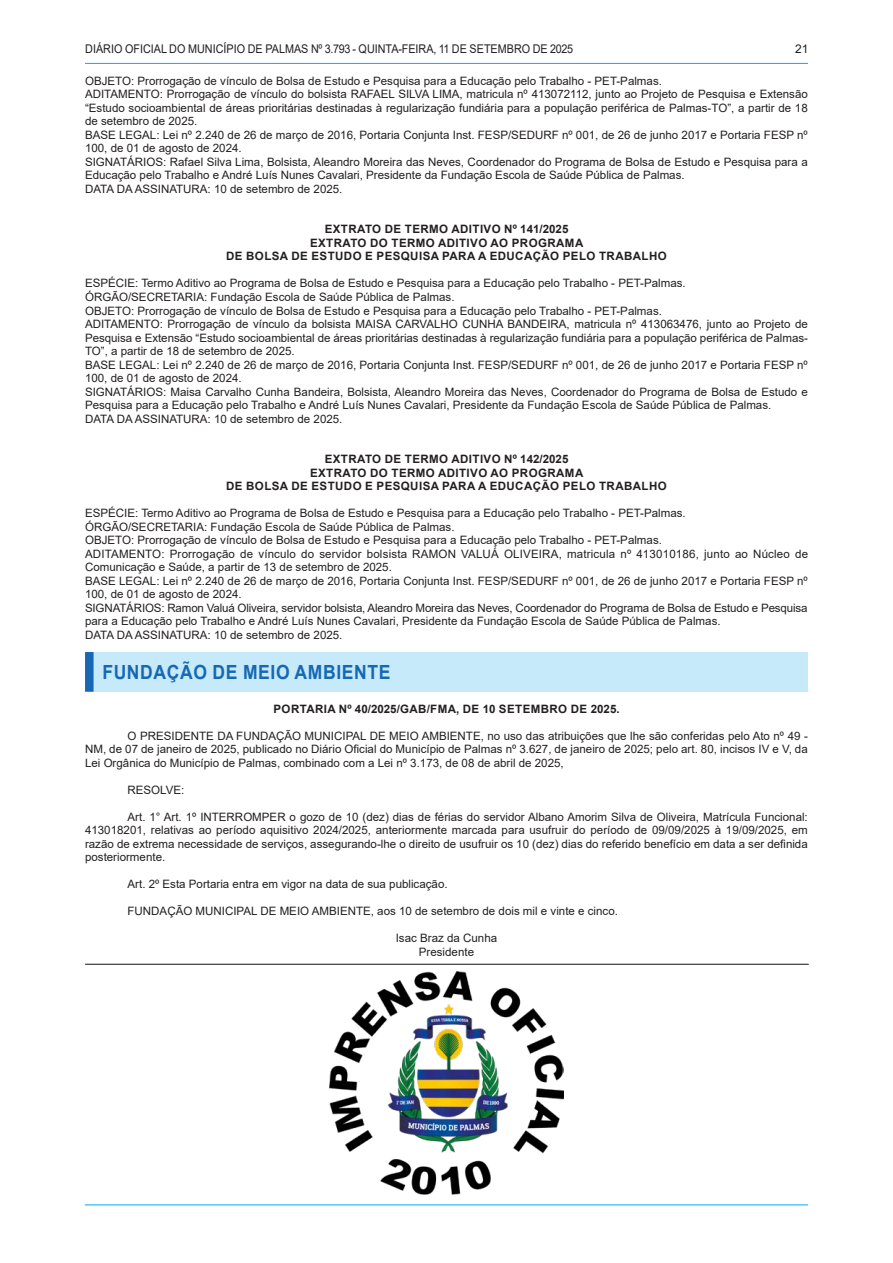
<style>
.page{position:relative;width:893px;height:1263px;background:#fff}
.page>*{position:absolute;margin:0;border:0;box-sizing:border-box;transform-origin:0 0}
.t1{font:700 19.5px "Arial";letter-spacing:.035em;color:#1768b4;scale:.9 1}
.t2{font:12px "Arial";color:#231f20;scale:.9 1}
.t3{font:12px "Arial";color:#231f20}
.t4{font:11.55px/13.5px "Arial";color:#231f20}
.t5{font:700 11.55px/13.5px "Arial";letter-spacing:.035em;color:#231f20;text-align:center}
</style>
<div class="page">
<hr style="left:85px;top:1204px;width:723px;height:1px;background:#00aeef">
<hr style="left:85px;top:63px;width:723px;height:1px;background:#00aeef">
<div style="left:89px;top:652px;width:723px;height:40px;background:#c6eafa"></div>
<div style="left:85px;top:652px;width:9px;height:40px;background:#1768b4"></div>
<div style="left:808px;top:652px;width:8px;height:40px;background:#fff"></div>
<hr style="left:85px;top:964px;width:724px;height:1px;background:#231f20">
<img style="left:330px;top:971px;width:233px;height:223px">
<p class="t2" style="left:85px;top:40px;width:544px">DIÁRIO OFICIAL DO MUNICÍPIO DE PALMAS Nº 3.793 - QUINTA-FEIRA, 11 DE SETEMBRO DE 2025</p>
<p class="t3" style="left:795px;top:40px;width:15px">21</p>
<p class="t4" style="left:85px;top:74px;width:724px">OBJETO: Prorrogação de vínculo de Bolsa de Estudo e Pesquisa para a Educação pelo Trabalho - PET-Palmas.<br>ADITAMENTO: Prorrogação de vínculo do bolsista RAFAEL SILVA LIMA, matricula nº 413072112, junto ao Projeto de Pesquisa e Extensão “Estudo socioambiental de áreas prioritárias destinadas à regularização fundiária para a população periférica de Palmas-TO”, a partir de 18 de setembro de 2025.<br>BASE LEGAL: Lei nº 2.240 de 26 de março de 2016, Portaria Conjunta Inst. FESP/SEDURF nº 001, de 26 de junho 2017 e Portaria FESP nº 100, de 01 de agosto de 2024.<br>SIGNATÁRIOS: Rafael Silva Lima, Bolsista, Aleandro Moreira das Neves, Coordenador do Programa de Bolsa de Estudo e Pesquisa para a Educação pelo Trabalho e André Luís Nunes Cavalari, Presidente da Fundação Escola de Saúde Pública de Palmas.<br>DATA DA ASSINATURA: 10 de setembro de 2025.</p>
<p class="t5" style="left:226px;top:223px;width:442px">EXTRATO DE TERMO ADITIVO Nº 141/2025<br>EXTRATO DO TERMO ADITIVO AO PROGRAMA<br>DE BOLSA DE ESTUDO E PESQUISA PARA A EDUCAÇÃO PELO TRABALHO</p>
<p class="t4" style="left:85px;top:277px;width:724px">ESPÉCIE: Termo Aditivo ao Programa de Bolsa de Estudo e Pesquisa para a Educação pelo Trabalho - PET-Palmas.<br>ÓRGÃO/SECRETARIA: Fundação Escola de Saúde Pública de Palmas.<br>OBJETO: Prorrogação de vínculo de Bolsa de Estudo e Pesquisa para a Educação pelo Trabalho - PET-Palmas.<br>ADITAMENTO: Prorrogação de vínculo da bolsista MAISA CARVALHO CUNHA BANDEIRA, matricula nº 413063476, junto ao Projeto de Pesquisa e Extensão “Estudo socioambiental de áreas prioritárias destinadas à regularização fundiária para a população periférica de Palmas-TO”, a partir de 18 de setembro de 2025.<br>BASE LEGAL: Lei nº 2.240 de 26 de março de 2016, Portaria Conjunta Inst. FESP/SEDURF nº 001, de 26 de junho 2017 e Portaria FESP nº 100, de 01 de agosto de 2024.<br>SIGNATÁRIOS: Maisa Carvalho Cunha Bandeira, Bolsista, Aleandro Moreira das Neves, Coordenador do Programa de Bolsa de Estudo e Pesquisa para a Educação pelo Trabalho e André Luís Nunes Cavalari, Presidente da Fundação Escola de Saúde Pública de Palmas.<br>DATA DA ASSINATURA: 10 de setembro de 2025.</p>
<p class="t5" style="left:226px;top:452px;width:442px">EXTRATO DE TERMO ADITIVO Nº 142/2025<br>EXTRATO DO TERMO ADITIVO AO PROGRAMA<br>DE BOLSA DE ESTUDO E PESQUISA PARA A EDUCAÇÃO PELO TRABALHO</p>
<p class="t4" style="left:85px;top:506px;width:725px">ESPÉCIE: Termo Aditivo ao Programa de Bolsa de Estudo e Pesquisa para a Educação pelo Trabalho - PET-Palmas.<br>ÓRGÃO/SECRETARIA: Fundação Escola de Saúde Pública de Palmas.<br>OBJETO: Prorrogação de vínculo de Bolsa de Estudo e Pesquisa para a Educação pelo Trabalho - PET-Palmas.<br>ADITAMENTO: Prorrogação de vínculo do servidor bolsista RAMON VALUÁ OLIVEIRA, matricula nº 413010186, junto ao Núcleo de Comunicação e Saúde, a partir de 13 de setembro de 2025.<br>BASE LEGAL: Lei nº 2.240 de 26 de março de 2016, Portaria Conjunta Inst. FESP/SEDURF nº 001, de 26 de junho 2017 e Portaria FESP nº 100, de 01 de agosto de 2024.<br>SIGNATÁRIOS: Ramon Valuá Oliveira, servidor bolsista, Aleandro Moreira das Neves, Coordenador do Programa de Bolsa de Estudo e Pesquisa para a Educação pelo Trabalho e André Luís Nunes Cavalari, Presidente da Fundação Escola de Saúde Pública de Palmas.<br>DATA DA ASSINATURA: 10 de setembro de 2025.</p>
<h1 class="t1" style="left:102px;top:658px;width:322px">FUNDAÇÃO DE MEIO AMBIENTE</h1>
<p class="t5" style="left:273px;top:702px;width:348px">PORTARIA Nº 40/2025/GAB/FMA, DE 10 SETEMBRO DE 2025.</p>
<p class="t4" style="left:85px;top:729px;width:724px;text-align:justify;text-indent:43px">O PRESIDENTE DA FUNDAÇÃO MUNICIPAL DE MEIO AMBIENTE, no uso das atribuições que lhe são conferidas pelo Ato nº 49 - NM, de 07 de janeiro de 2025, publicado no Diário Oficial do Município de Palmas nº 3.627, de janeiro de 2025; pelo art. 80, incisos IV e V, da Lei Orgânica do Município de Palmas, combinado com a Lei nº 3.173, de 08 de abril de 2025,</p>
<p class="t4" style="left:128px;top:783px;width:58px">RESOLVE:</p>
<p class="t4" style="left:85px;top:810px;width:724px;text-align:justify;text-indent:43px">Art. 1° Art. 1º INTERROMPER o gozo de 10 (dez) dias de férias do servidor Albano Amorim Silva de Oliveira, Matrícula Funcional:<br>413018201, relativas ao período aquisitivo 2024/2025, anteriormente marcada para usufruir do período de 09/09/2025 à 19/09/2025, em razão de extrema necessidade de serviços, assegurando-lhe o direito de usufruir os 10 (dez) dias do referido benefício em data a ser definida posteriormente.</p>
<p class="t4" style="left:128px;top:877px;width:322px">Art. 2º Esta Portaria entra em vigor na data de sua publicação.</p>
<p class="t4" style="left:128px;top:904px;width:492px">FUNDAÇÃO MUNICIPAL DE MEIO AMBIENTE, aos 10 de setembro de dois mil e vinte e cinco.</p>
<p class="t4" style="left:396px;top:931px;width:103px;text-align:center">Isac Braz da Cunha<br>Presidente</p>
</div>
